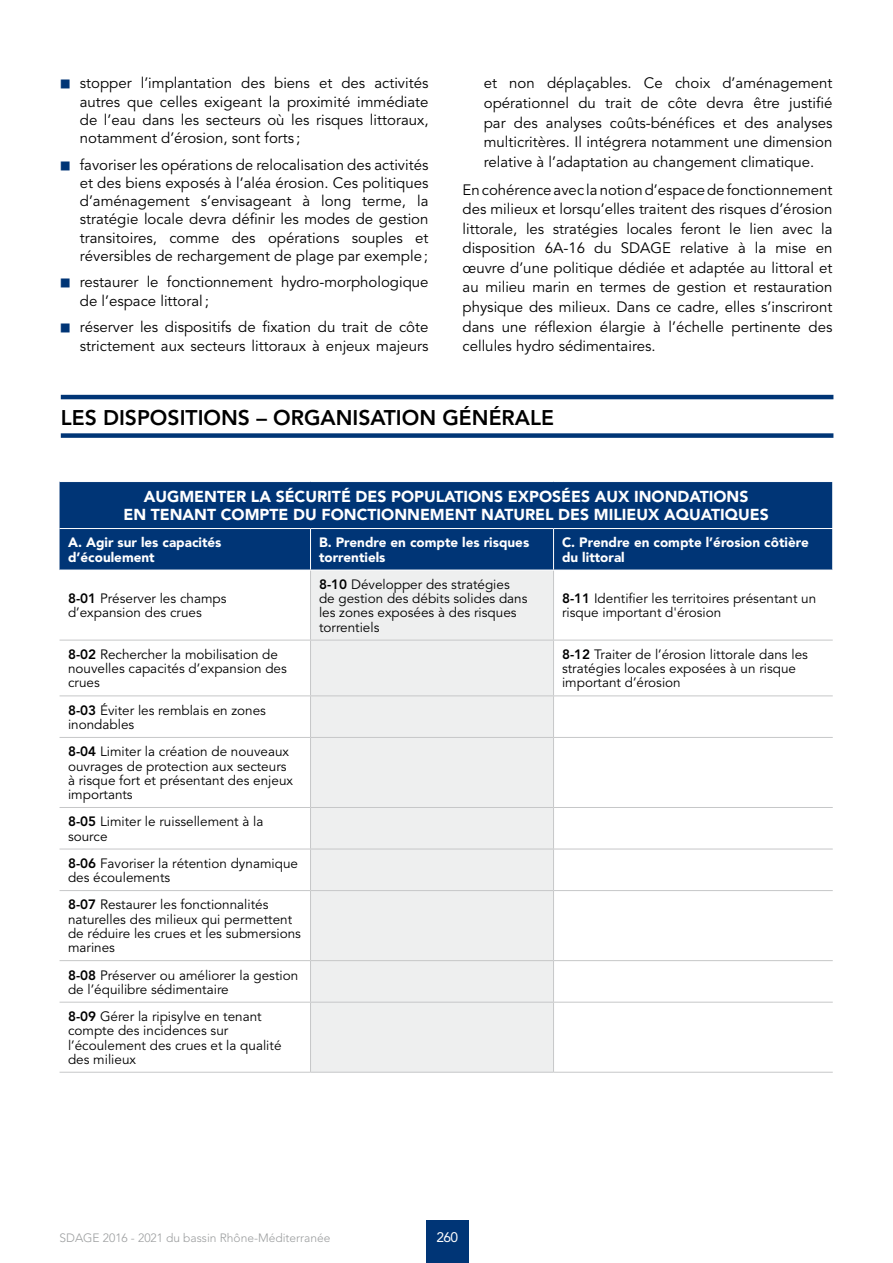
<style>
.page{position:relative;width:893px;height:1263px;background:#fff}
.page>*{position:absolute;margin:0;border:0;box-sizing:border-box;transform-origin:0 0}
.t1{font:800 21.15px "Avenir";color:#000}
.t2{font:900 15.75px/18px "Avenir";color:#fff;text-align:center}
.t3{font:15px/19.5px "Avenir";color:#000;text-align:justify}
.t4{font:13.8px "Avenir LT Std";color:#fff}
.t5{font:13.5px/14.2px "Avenir";color:#000}
.t6{font:900 13.5px/14.2px "Avenir";color:#fff}
.t7{font:300 12px "Avenir";color:#9c9e9f}
.s1{font-weight:800}
</style>
<div class="page">
<hr style="left:61px;top:395px;width:772px;height:4px;background:#003576">
<div style="left:61px;top:433px;width:772px;height:5px;background:#003576"></div>
<div style="left:60px;top:482px;width:772px;height:88px;background:#003576"></div>
<div style="left:311px;top:571px;width:242px;height:501px;background:#eeefef"></div>
<svg style="left:60px;top:641px;width:773px;height:361px"></svg>
<hr style="left:310px;top:529px;width:1px;height:41px;background:#fff">
<hr style="left:553px;top:529px;width:1px;height:41px;background:#fff">
<hr style="left:310px;top:570px;width:1px;height:70px;background:#c6c7c8">
<hr style="left:553px;top:570px;width:1px;height:70px;background:#c6c7c8">
<hr style="left:60px;top:640px;width:251px;height:1px;background:#c6c7c8">
<hr style="left:310px;top:640px;width:244px;height:1px;background:#c6c7c8">
<hr style="left:310px;top:640px;width:1px;height:55px;background:#c6c7c8">
<hr style="left:554px;top:640px;width:279px;height:1px;background:#c6c7c8">
<hr style="left:553px;top:640px;width:1px;height:55px;background:#c6c7c8">
<hr style="left:60px;top:695px;width:251px;height:1px;background:#c6c7c8">
<hr style="left:310px;top:695px;width:244px;height:1px;background:#c6c7c8">
<hr style="left:310px;top:696px;width:1px;height:41px;background:#c6c7c8">
<hr style="left:554px;top:695px;width:279px;height:1px;background:#c6c7c8">
<hr style="left:553px;top:696px;width:1px;height:41px;background:#c6c7c8">
<hr style="left:60px;top:737px;width:251px;height:1px;background:#c6c7c8">
<hr style="left:310px;top:737px;width:244px;height:1px;background:#c6c7c8">
<hr style="left:310px;top:738px;width:1px;height:69px;background:#c6c7c8">
<hr style="left:554px;top:737px;width:279px;height:1px;background:#c6c7c8">
<hr style="left:553px;top:738px;width:1px;height:69px;background:#c6c7c8">
<hr style="left:60px;top:807px;width:251px;height:1px;background:#c6c7c8">
<hr style="left:310px;top:807px;width:244px;height:1px;background:#c6c7c8">
<hr style="left:310px;top:808px;width:1px;height:41px;background:#c6c7c8">
<hr style="left:554px;top:807px;width:279px;height:1px;background:#c6c7c8">
<hr style="left:553px;top:808px;width:1px;height:41px;background:#c6c7c8">
<hr style="left:60px;top:849px;width:251px;height:1px;background:#c6c7c8">
<hr style="left:310px;top:849px;width:244px;height:1px;background:#c6c7c8">
<hr style="left:310px;top:849px;width:1px;height:41px;background:#c6c7c8">
<hr style="left:554px;top:849px;width:279px;height:1px;background:#c6c7c8">
<hr style="left:553px;top:849px;width:1px;height:41px;background:#c6c7c8">
<hr style="left:60px;top:890px;width:251px;height:1px;background:#c6c7c8">
<hr style="left:310px;top:890px;width:244px;height:1px;background:#c6c7c8">
<hr style="left:310px;top:891px;width:1px;height:69px;background:#c6c7c8">
<hr style="left:554px;top:890px;width:279px;height:1px;background:#c6c7c8">
<hr style="left:553px;top:891px;width:1px;height:69px;background:#c6c7c8">
<hr style="left:60px;top:960px;width:251px;height:1px;background:#c6c7c8">
<hr style="left:310px;top:960px;width:244px;height:1px;background:#c6c7c8">
<hr style="left:310px;top:961px;width:1px;height:41px;background:#c6c7c8">
<hr style="left:554px;top:960px;width:279px;height:1px;background:#c6c7c8">
<hr style="left:553px;top:961px;width:1px;height:41px;background:#c6c7c8">
<hr style="left:60px;top:1002px;width:251px;height:1px;background:#c6c7c8">
<hr style="left:310px;top:1002px;width:244px;height:1px;background:#c6c7c8">
<hr style="left:310px;top:1002px;width:1px;height:70px;background:#c6c7c8">
<hr style="left:554px;top:1002px;width:279px;height:1px;background:#c6c7c8">
<hr style="left:553px;top:1002px;width:1px;height:70px;background:#c6c7c8">
<hr style="left:310px;top:570px;width:244px;height:1px;background:#fff">
<hr style="left:60px;top:528px;width:251px;height:1px;background:#fff">
<hr style="left:310px;top:528px;width:244px;height:1px;background:#fff">
<hr style="left:554px;top:528px;width:279px;height:1px;background:#fff">
<hr style="left:60px;top:1072px;width:251px;height:1px;background:#c6c7c8">
<hr style="left:310px;top:1072px;width:244px;height:1px;background:#c6c7c8">
<hr style="left:554px;top:1072px;width:279px;height:1px;background:#c6c7c8">
<div style="left:426px;top:1220px;width:42px;height:43px;background:#003576"></div>
<p class="t3" style="left:80px;top:75px;width:350px;line-height:18.1px">stopper l’implantation des biens et des activités autres que celles exigeant la proximité immédiate de l’eau dans les secteurs où les risques littoraux, notamment d’érosion, sont forts ;</p>
<p class="t3" style="left:80px;top:156px;width:350px;line-height:18.1px">favoriser les opérations de relocalisation des activités et des biens exposés à l’aléa érosion. Ces politiques d’aménagement s’envisageant à long terme, la stratégie locale devra définir les modes de gestion transitoires, comme des opérations souples et réversibles de rechargement de plage par exemple;</p>
<p class="t3" style="left:80px;top:274px;width:350px;line-height:18.1px">restaurer le fonctionnement hydro-morphologique de l’espace littoral;</p>
<p class="t3" style="left:80px;top:318px;width:350px;line-height:18.1px">réserver les dispositifs de fixation du trait de côte strictement aux secteurs littoraux à enjeux majeurs</p>
<p class="t3" style="left:484px;top:74px;width:350px">et non déplaçables. Ce choix d’aménagement opérationnel du trait de côte devra être justifié par des analyses coûts-bénéfices et des analyses multicritères. Il intégrera notamment une dimension relative à l’adaptation au changement climatique.</p>
<p class="t3" style="left:463px;top:180px;width:371px">En cohérence avec la notion d’espace de fonctionnement des milieux et lorsqu’elles traitent des risques d’érosion littorale, les stratégies locales feront le lien avec la disposition 6A-16 du SDAGE relative à la mise en œuvre d’une politique dédiée et adaptée au littoral et au milieu marin en termes de gestion et restauration physique des milieux. Dans ce cadre, elles s’inscriront dans une réflexion élargie à l’échelle pertinente des cellules hydro sédimentaires.</p>
<h1 class="t1" style="left:61px;top:405px;width:495px">LES DISPOSITIONS – ORGANISATION GÉNÉRALE</h1>
<p class="t2" style="left:123px;top:487px;width:647px">AUGMENTER LA SÉCURITÉ DES POPULATIONS EXPOSÉES AUX INONDATIONS<br>EN TENANT COMPTE DU FONCTIONNEMENT NATUREL DES MILIEUX AQUATIQUES</p>
<p class="t6" style="left:68px;top:535px;width:155px">A. Agir sur les capacités d’écoulement</p>
<p class="t6" style="left:319px;top:535px;width:212px">B. Prendre en compte les risques torrentiels</p>
<p class="t6" style="left:562px;top:535px;width:248px">C. Prendre en compte l’érosion côtière du littoral</p>
<p class="t5" style="left:68px;top:592px;width:160px"><span class="s1">8-01</span> Préserver les champs d’expansion des crues</p>
<p class="t5" style="left:319px;top:577px;width:210px"><span class="s1">8-10</span> Développer des stratégies de gestion des débits solides dans les zones exposées à des risques torrentiels</p>
<p class="t5" style="left:562px;top:592px;width:256px"><span class="s1">8-11</span> Identifier les territoires présentant un risque important d'érosion</p>
<p class="t5" style="left:68px;top:647px;width:220px"><span class="s1">8-02</span> Rechercher la mobilisation de nouvelles capacités d’expansion des crues</p>
<p class="t5" style="left:562px;top:647px;width:247px"><span class="s1">8-12</span> Traiter de l’érosion littorale dans les stratégies locales exposées à un risque important d’érosion</p>
<p class="t5" style="left:68px;top:703px;width:199px"><span class="s1">8-03</span> Éviter les remblais en zones inondables</p>
<p class="t5" style="left:68px;top:745px;width:226px"><span class="s1">8-04</span> Limiter la création de nouveaux ouvrages de protection aux secteurs à risque fort et présentant des enjeux importants</p>
<p class="t5" style="left:68px;top:815px;width:197px"><span class="s1">8-05</span> Limiter le ruissellement à la source</p>
<p class="t5" style="left:68px;top:856px;width:231px"><span class="s1">8-06</span> Favoriser la rétention dynamique des écoulements</p>
<p class="t5" style="left:68px;top:898px;width:234px"><span class="s1">8-07</span> Restaurer les fonctionnalités naturelles des milieux qui permettent de réduire les crues et les submersions marines</p>
<p class="t5" style="left:68px;top:968px;width:232px"><span class="s1">8-08</span> Préserver ou améliorer la gestion de l’équilibre sédimentaire</p>
<p class="t5" style="left:68px;top:1010px;width:215px"><span class="s1">8-09</span> Gérer la ripisylve en tenant compte des incidences sur l’écoulement des crues et la qualité des milieux</p>
<p class="t7" style="left:60px;top:1231px;width:272px">SDAGE 2016 - 2021 du bassin Rhône-Méditerranée</p>
<p class="t4" style="left:436px;top:1229px;width:23px">260</p>
</div>
